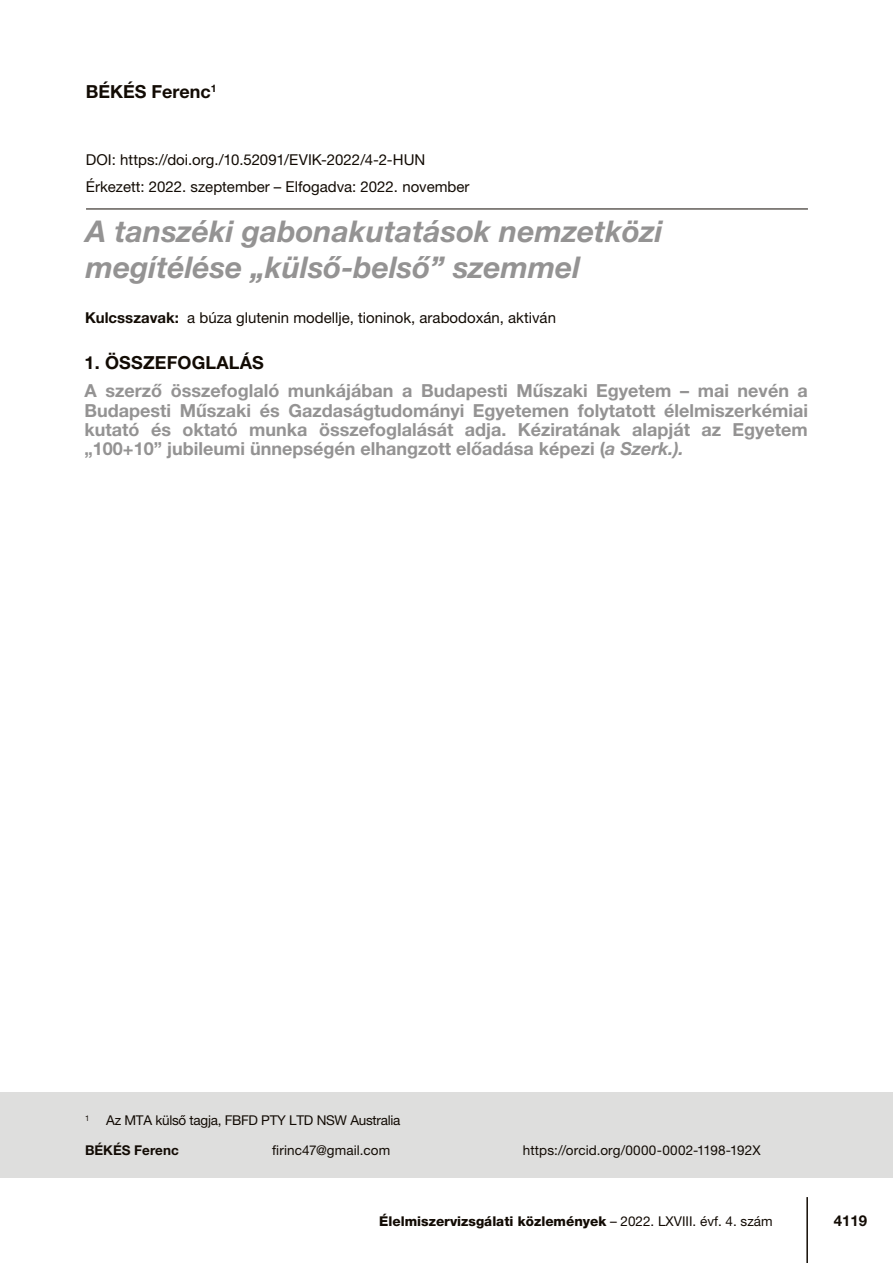
<style>
.page{position:relative;width:893px;height:1263px;background:#fff}
.page>*{position:absolute;margin:0;border:0;box-sizing:border-box;transform-origin:0 0}
.t1{font:italic 700 30px/36px "Helvetica Neue LT Pro";color:#949393}
.t2{font:700 18px/19.2px "Helvetica Neue LT Pro";color:#949393;text-align:justify}
.Normál{font:700 18px "Helvetica Neue LT Pro";letter-spacing:.01em;color:#120b04}
.t3{font:15px "Helvetica Neue LT Pro";color:#120b04}
.t4{font:700 15px "Helvetica Neue LT Pro";color:#120b04}
.Normál-2{font:13.5px "Helvetica Neue LT Pro";letter-spacing:.01em;color:#120b04}
.t5{font:800 13.5px "Helvetica Neue LT Pro";color:#120b04}
.Normál-3{font:13.5px "Helvetica Neue LT Pro";letter-spacing:-.02em;color:#120b04}
.Normál-4{font:700 13.5px "Helvetica Neue LT Pro";color:#120b04}
.Normál-5{font:7.8px "Helvetica Neue LT Pro";color:#120b04}
.s1{font-weight:700}
.s2{font-style:italic}
.s3{font-weight:400}
</style>
<div class="page">
<hr style="left:806px;top:1197px;width:2px;height:66px;background:#120b04">
<hr style="left:86px;top:209px;width:722px;height:1px;background:#120b04">
<div style="left:0;top:1093px;width:893px;height:85px;background:#dededd"></div>
<p class="Normál" style="left:86px;top:80px;width:132px">BÉKÉS Ferenc<sup>1</sup></p>
<p class="t3" style="left:86px;top:151px;width:341px">DOI: https://doi.org./10.52091/EVIK-2022/4-2-HUN</p>
<p class="t3" style="left:86px;top:178px;width:385px">Érkezett: 2022. szeptember – Elfogadva: 2022. november</p>
<p class="t1" style="left:86px;top:212px;width:578px">A tanszéki gabonakutatások nemzetközi megítélése „külső-belső” szemmel</p>
<p class="t3" style="left:85px;top:309px;width:472px"><span class="s1">Kulcsszavak:</span> a búza glutenin modellje, tioninok, arabodoxán, aktiván</p>
<p class="Normál" style="left:85px;top:351px;width:181px">1. ÖSSZEFOGLALÁS</p>
<p class="t2" style="left:85px;top:381px;width:725px">A szerző összefoglaló munkájában a Budapesti Műszaki Egyetem – mai nevén a Budapesti Műszaki és Gazdaságtudományi Egyetemen folytatott élelmiszerkémiai kutató és oktató munka összefoglalását adja. Kéziratának alapját az Egyetem „100+10” jubileumi ünnepségén elhangzott előadása képezi (<span class="s2">a Szerk.).</span></p>
<p class="Normál-5" style="left:85px;top:1113px;width:6px">1</p>
<p class="Normál-3" style="left:106px;top:1112px;width:296px">Az MTA külső tagja, FBFD PTY LTD NSW Australia</p>
<p class="Normál-4" style="left:85px;top:1142px;width:95px">BÉKÉS Ferenc</p>
<p class="Normál-2" style="left:272px;top:1142px;width:120px">firinc47@gmail.com</p>
<p class="Normál-2" style="left:523px;top:1142px;width:239px">https://orcid.org/0000-0002-1198-192X</p>
<p class="t5" style="left:379px;top:1213px;width:395px">Élelmiszervizsgálati közlemények <span class="s3">– 2022. LXVIII. évf. 4. szám</span></p>
<p class="t4" style="left:834px;top:1211px;width:35px">4119</p>
</div>
